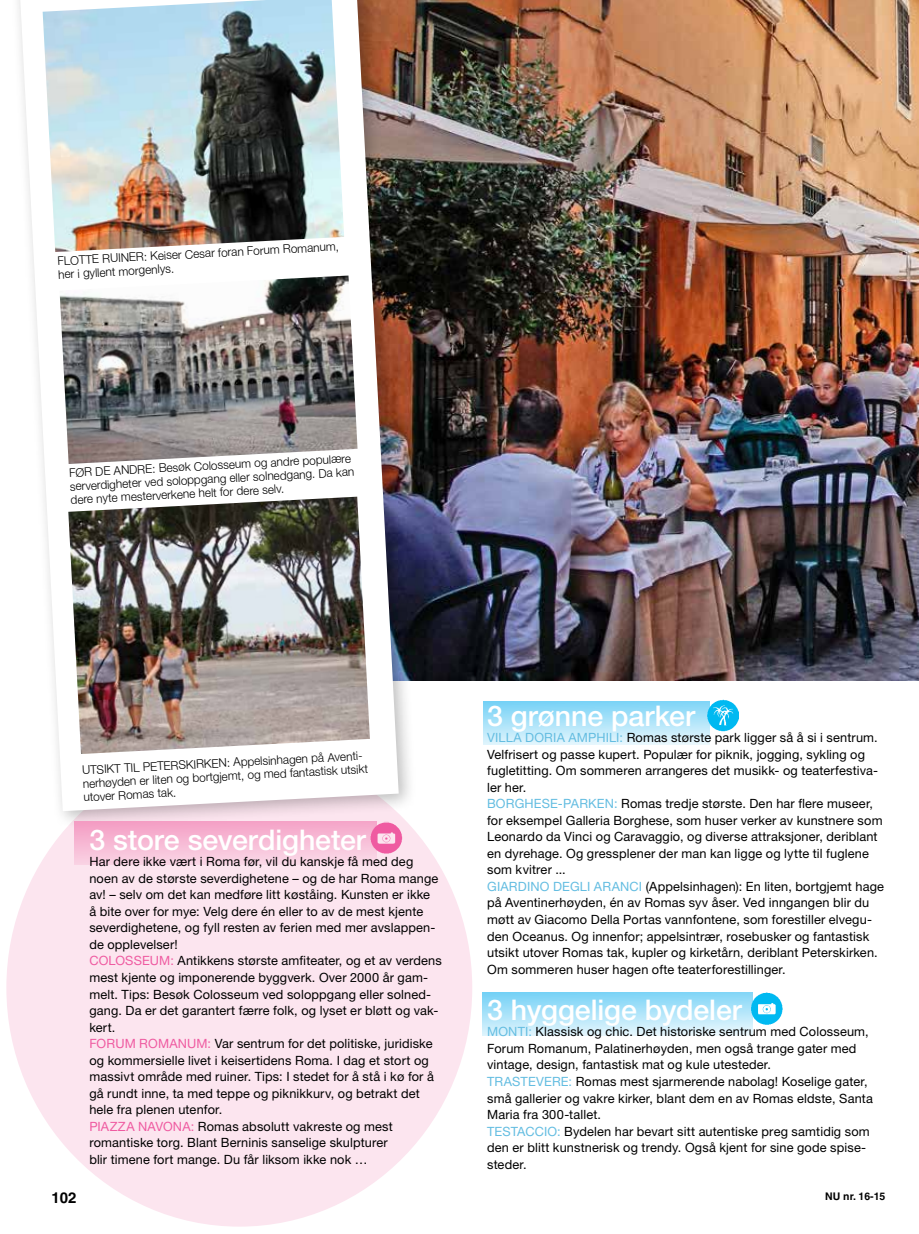
<style>
.page{position:relative;width:919px;height:1234px;background:#fff}
.page>*{position:absolute;margin:0;border:0;box-sizing:border-box;transform-origin:0 0}
.t1{font:500 28.5px "Helvetica Neue LT Std";letter-spacing:-.005em;color:#fff}
.t2{font:700 15px "Helvetica";color:#000}
.t3{font:12.75px/16.5px "Helvetica Neue LT Std";letter-spacing:.01em;color:#000}
.t4{font:300 12px/13.5px "Helvetica Neue LT Std";color:#000}
.t5{font:700 10.5px "Helvetica";color:#000}
.s1{color:#ef5ba1}
.s2{color:#64bde1}
</style>
<div class="page">
<img style="left:417px;top:0;width:501px;height:680px">
<div style="left:483px;top:701px;width:226px;height:43px;background:linear-gradient(to bottom,#79d2f6,#e4f6fd)"></div>
<div style="left:483px;top:991px;width:270px;height:43px;background:linear-gradient(to bottom,#77d2f6,#e2f5fd)"></div>
<div style="left:6px;top:748px;width:466px;height:478px;background:#fce5ef;border-radius:50%"></div>
<div style="left:10px;top:0;width:407px;height:828px;background:#000;opacity:.26"></div>
<svg style="left:20px;top:0;width:378px;height:811px"></svg>
<img style="left:43px;top:0;width:301px;height:252px">
<img style="left:60px;top:275px;width:297px;height:189px">
<div style="left:74px;top:821px;width:302px;height:43px;background:linear-gradient(to bottom,#f4a0c5,#fad7e6)"></div>
<img style="left:366px;top:821px;width:40px;height:31px">
<img style="left:703px;top:699px;width:35px;height:32px">
<img style="left:745px;top:991px;width:38px;height:33px">
<img style="left:68px;top:496px;width:302px;height:257px">
<p class="t4" style="left:57px;top:254px;width:283px;rotate:-3deg">FLOTTE RUINER: Keiser Cesar foran Forum Romanum, her i gyllent morgenlys.</p>
<p class="t4" style="left:69px;top:466px;width:286px;rotate:-3deg">FØR DE ANDRE: Besøk Colosseum og andre populære serverdigheter ved soloppgang eller solnedgang. Da kan dere nyte mesterverkene helt for dere selv.</p>
<p class="t4" style="left:82px;top:763px;width:287px;rotate:-3deg">UTSIKT TIL PETERSKIRKEN: Appelsinhagen på Aventi&shy;nerhøyden er liten og bortgjemt, og med fantastisk utsikt utover Romas tak.</p>
<h1 class="t1" style="left:89px;top:822px;width:278px">3 store severdigheter</h1>
<p class="t3" style="left:89px;top:853px;width:354px">H ar dere ikke vært i Roma før, vil du kanskje få med deg noen av de største severdighetene – og de har Roma mange av! – selv om det kan medføre litt køståing. Kunsten er ikke<br>å bite over for mye: Velg dere én eller to av de mest kjente severdighetene, og fyll resten av ferien med mer avslappen&shy;de opplevelser!<br><span class="s1">Coloss eum:</span> Antikkens største amfiteater, og et av verdens mest kjente og imponerende byggverk. Over 2000 år gam&shy;melt. Tips: Besøk Colosseum ved soloppgang eller solned&shy;gang. Da er det garantert færre folk, og lyset er bløtt og vak&shy;kert.<br><span class="s1">Forum Romanum:</span> Var sentrum for det politiske, juridiske og kommersielle livet i keisertidens Roma. I dag et stort og massivt område med ruiner. Tips: I stedet for å stå i kø for å gå rundt inne, ta med teppe og piknikkurv, og betrakt det hele fra plenen utenfor.<br><span class="s1">Piazza Navona:</span> Romas absolutt vakreste og mest romantiske torg. Blant Berninis sanselige skulpturer<br>blir timene fort mange. Du får liksom ikke nok …</p>
<h1 class="t1" style="left:487px;top:698px;width:209px">3 grønne parker</h1>
<p class="t3" style="left:487px;top:729px;width:398px"><span class="s2">Villa Doria Amphili:</span> Romas største park ligger så å si i sentrum.<br>Velfrisert og passe kupert. Populær for piknik, jogging, sykling og fugletitting. Om sommeren arrangeres det musikk- og teaterfestiva&shy;ler her.<br><span class="s2">Borghese-parken:</span> Romas tredje største. Den har flere museer, for eksempel Galleria Borghese, som huser verker av kunstnere som Leonardo da Vinci og Caravaggio, og diverse attraksjoner, deriblant en dyrehage. Og gressplener der man kan ligge og lytte til fuglene som kvitrer ...<br><span class="s2">Giard ino Degli Aranci</span> (Appelsinhagen): En liten, bortgjemt hage på Aventinerhøyden, én av Romas syv åser. Ved inngangen blir du møtt av Giacomo Della Portas vannfontene, som forestiller elvegu&shy;den Oceanus. Og innenfor; appelsintrær, rosebusker og fantastisk utsikt utover Romas tak, kupler og kirketårn, deriblant Peterskirken.<br>Om sommeren huser hagen ofte teaterforestillinger.</p>
<h1 class="t1" style="left:487px;top:992px;width:256px">3 hyggelige bydeler</h1>
<p class="t3" style="left:487px;top:1023px;width:387px"><span class="s2">M onti:</span> Klassisk og chic. Det historiske sentrum med Colosseum, Forum Romanum, Palatinerhøyden, men også trange gater med vintage, design, fantastisk mat og kule utesteder.<br><span class="s2">Trastevere:</span> Romas mest sjarmerende nabolag! Koselige gater, små gallerier og vakre kirker, blant dem en av Romas eldste, Santa Maria fra 300-tallet.<br><span class="s2">Testacc io:</span> Bydelen har bevart sitt autentiske preg samtidig som den er blitt kunstnerisk og trendy. Også kjent for sine gode spise&shy;steder.</p>
<p class="t2" style="left:52px;top:1188px;width:27px">102</p>
<p class="t5" style="left:825px;top:1189px;width:62px">NU nr. 16-15</p>
</div>
